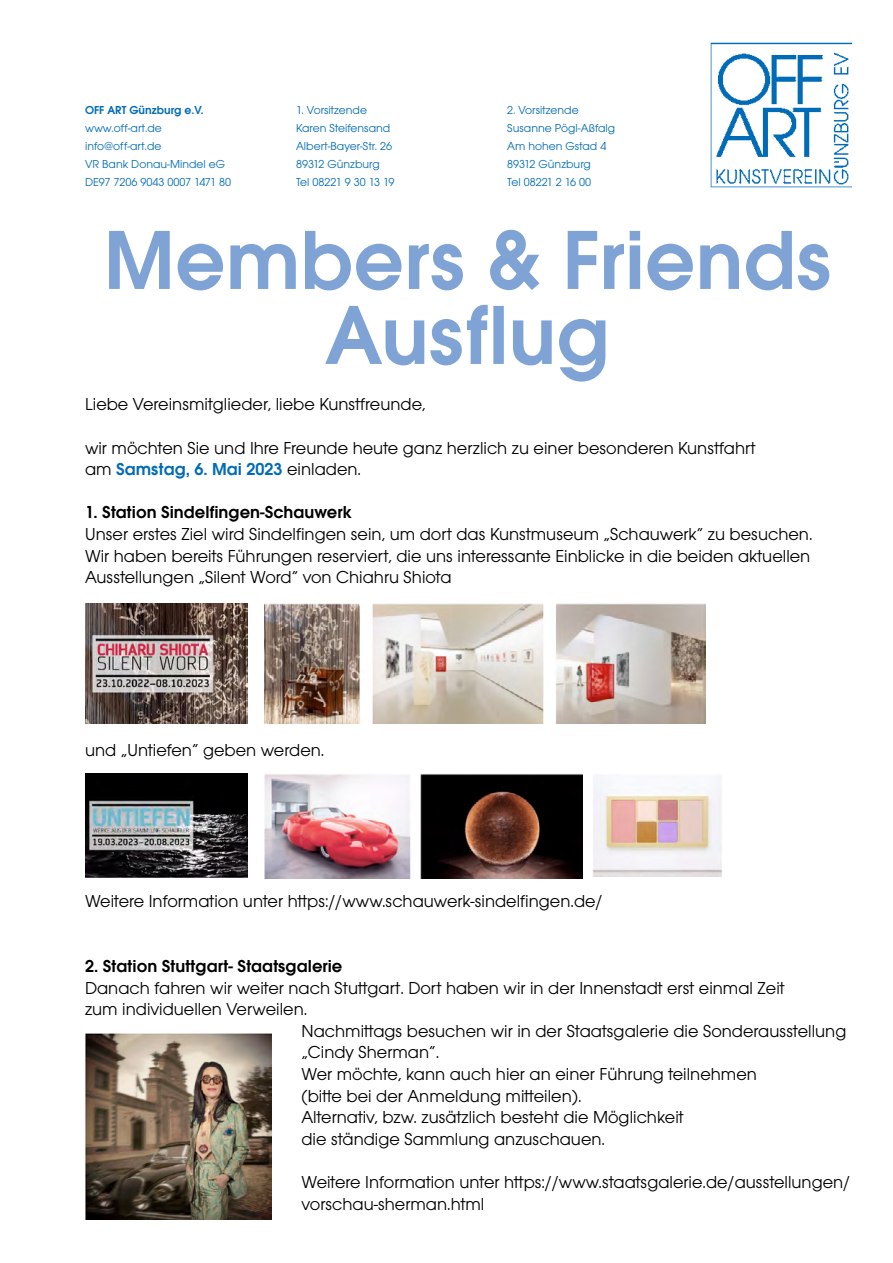
<style>
.page{position:relative;width:893px;height:1263px;background:#fff}
.page>*{position:absolute;margin:0;border:0;box-sizing:border-box;transform-origin:0 0}
.t1{font:600 87px/75px "Avant Garde Gothic Itc T";color:#7fa3d5;text-align:center}
.t2{font:18px/21.6px "Avant Garde Gothic Itc T";color:#000}
.t3{font:600 18px "Avant Garde Gothic Itc T";color:#000}
.t4{font:12px/18px "Avant Garde Gothic Itc T";color:#006bb6}
.t5{font:600 12px "Avant Garde Gothic Itc T";color:#006bb6}
.s1{font-weight:600;color:#006bb6}
</style>
<div class="page">
<img style="left:710px;top:43px;width:141px;height:144px">
<img style="left:265px;top:604px;width:440px;height:120px">
<img style="left:85px;top:773px;width:162px;height:104px">
<img style="left:85px;top:604px;width:162px;height:120px">
<img style="left:265px;top:773px;width:318px;height:105px">
<img style="left:593px;top:775px;width:129px;height:101px">
<img style="left:85px;top:1033px;width:187px;height:187px">
<p class="t5" style="left:85px;top:103px;width:120px">OFF ART Günzburg e.V.</p>
<p class="t4" style="left:85px;top:119px;width:148px">www.off-art.de info@off-art.de<br>VR Bank Donau-Mindel eG<br>DE97 7206 9043 0007 1471 80</p>
<p class="t4" style="left:296px;top:101px;width:100px">1. Vorsitzende<br>Karen Steifensand<br>Albert-Bayer-Str. 26<br>89312 Günzburg<br>Tel 08221 9 30 13 19</p>
<p class="t4" style="left:507px;top:101px;width:110px">2. Vorsitzende<br>Susanne Pögl-Aßfalg<br>Am hohen Gstad 4<br>89312 Günzburg<br>Tel 08221 2 16 00</p>
<h1 class="t1" style="left:104px;top:222px;width:729px">Members &amp; Friends<br>Ausflug</h1>
<p class="t2" style="left:85px;top:393px;width:342px">Liebe Vereinsmitglieder, liebe Kunstfreunde,</p>
<p class="t2" style="left:85px;top:436px;width:672px">wir möchten Sie und Ihre Freunde heute ganz herzlich zu einer besonderen Kunstfahrt am <span class="s1">Samstag, 6. Mai 2023</span> einladen.</p>
<p class="t3" style="left:85px;top:502px;width:268px">1. Station Sindelfingen-Schauwerk</p>
<p class="t2" style="left:85px;top:523px;width:729px">Unser erstes Ziel wird Sindelfingen sein, um dort das Kunstmuseum „Schauwerk“ zu besuchen.<br>Wir haben bereits Führungen reserviert, die uns interessante Einblicke in die beiden aktuellen<br>Ausstellungen „Silent Word“ von Chiahru Shiota</p>
<p class="t2" style="left:85px;top:739px;width:241px">und „Untiefen“ geben werden.</p>
<p class="t2" style="left:85px;top:890px;width:519px">Weitere Information unter https://www.schauwerk-sindelfingen.de/</p>
<p class="t3" style="left:85px;top:955px;width:259px">2. Station Stuttgart- Staatsgalerie</p>
<p class="t2" style="left:85px;top:976px;width:701px">Danach fahren wir weiter nach Stuttgart. Dort haben wir in der Innenstadt erst einmal Zeit</p>
<p class="t2" style="left:85px;top:998px;width:224px">zum individuellen Verweilen.</p>
<p class="t2" style="left:301px;top:1020px;width:546px">Nachmittags besuchen wir in der Staatsgalerie die Sonderausstellung</p>
<p class="t2" style="left:301px;top:1041px;width:139px">„Cindy Sherman“.</p>
<p class="t2" style="left:301px;top:1063px;width:457px">Wer möchte, kann auch hier an einer Führung teilnehmen</p>
<p class="t2" style="left:301px;top:1084px;width:282px">(bitte bei der Anmeldung mitteilen).</p>
<p class="t2" style="left:301px;top:1106px;width:384px">Alternativ, bzw. zusätzlich besteht die Möglichkeit</p>
<p class="t2" style="left:301px;top:1128px;width:305px">die ständige Sammlung anzuschauen.</p>
<p class="t2" style="left:301px;top:1171px;width:550px">Weitere Information unter https://www.staatsgalerie.de/ausstellungen/ vorschau-sherman.html</p>
</div>
